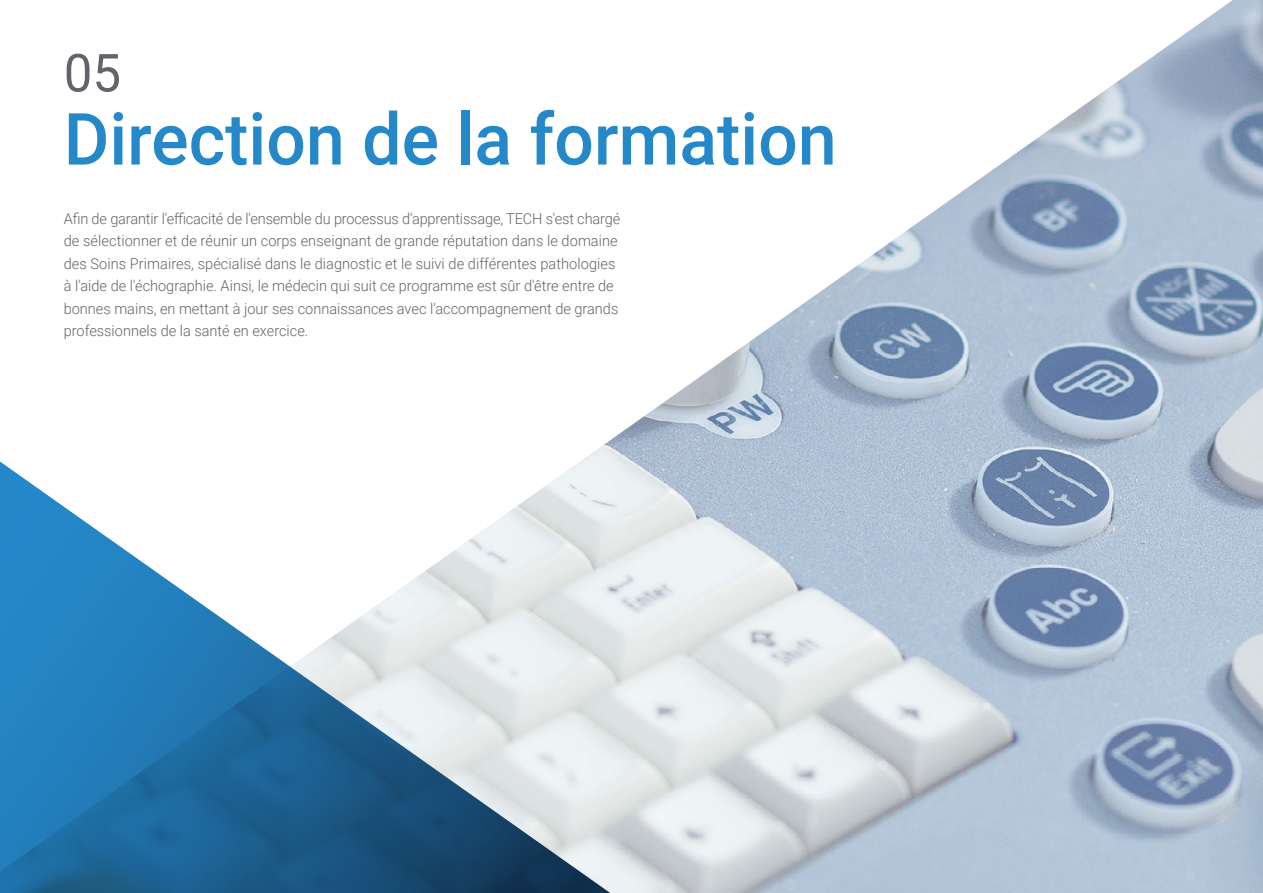
<style>
.page{position:relative;width:1263px;height:893px;background:#fff}
.page>*{position:absolute;margin:0;border:0;box-sizing:border-box;transform-origin:0 0}
.t1{font:500 72px "Roboto";color:#2488c9}
.t2{font:52.5px "Roboto";color:#61646a}
.t3{font:300 15px/22.5px "Roboto";color:#61646a}
</style>
<div class="page">
<img style="left:602px;top:0;width:661px;height:893px">
<svg style="left:0;top:446px;width:640px;height:447px"></svg>
<h2 class="t2" style="left:64px;top:36px;width:59px">05</h2>
<h1 class="t1" style="left:64px;top:89px;width:774px">Direction de la formation</h1>
<p class="t3" style="left:64px;top:207px;width:558px">Afin de garantir l'efficacité de l'ensemble du processus d'apprentissage, TECH s'est chargé de sélectionner et de réunir un corps enseignant de grande réputation dans le domaine des Soins Primaires, spécialisé dans le diagnostic et le suivi de différentes pathologies à l'aide de l'échographie. Ainsi, le médecin qui suit ce programme est sûr d'être entre de bonnes mains, en mettant à jour ses connaissances avec l'accompagnement de grands professionnels de la santé en exercice.</p>
</div>
